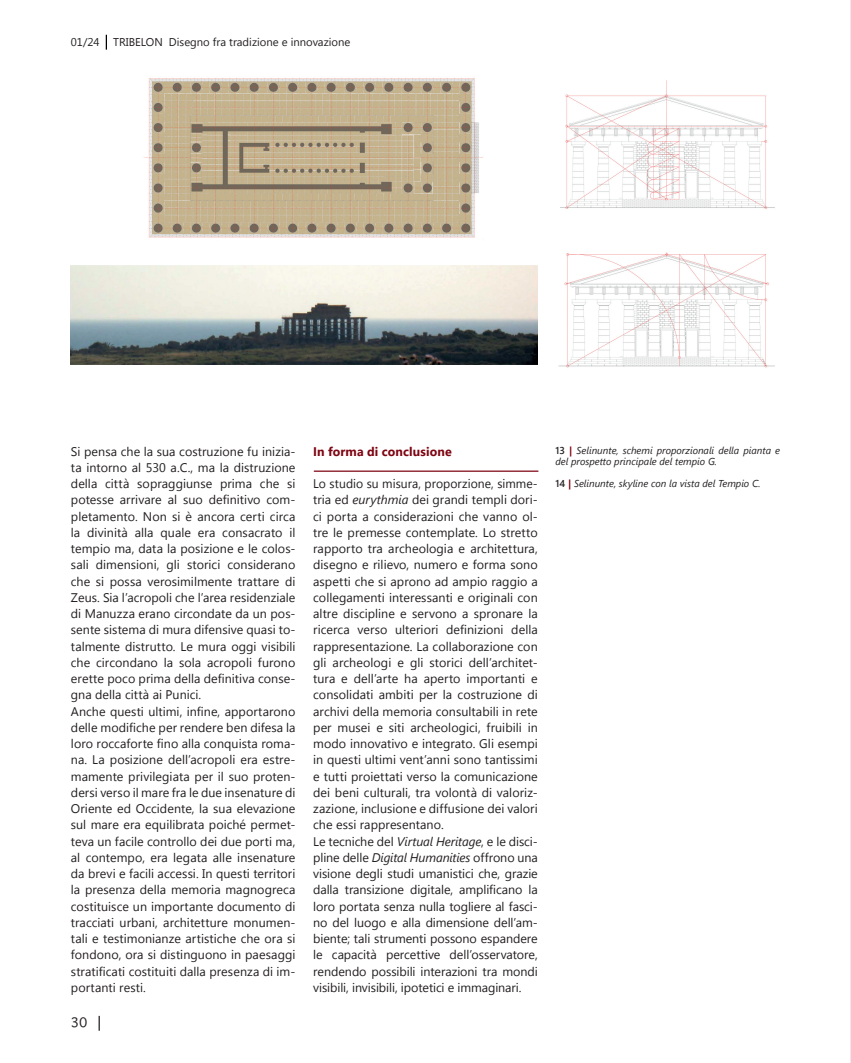
<style>
.page{position:relative;width:851px;height:1063px;background:#fff}
.page>*{position:absolute;margin:0;border:0;box-sizing:border-box;transform-origin:0 0}
.t1{font:12.5px/16.2px "Segoe UI";letter-spacing:.005em;color:#231f20}
.t2{font:700 12.5px "Segoe UI";letter-spacing:.01em;color:#7e0412}
.t3{font:12.5px "Sathu";color:#231f20}
.t4{font:11.25px "Segoe UI";color:#231f20}
.t5{font:italic 10px/11.2px "Segoe UI";color:#231f20}
.s1{font-style:italic}
.s2{font-weight:600;font-style:normal}
.s3{font-weight:700;font-style:normal;color:#7e0412}
</style>
<div class="page">
<svg style="left:850px;top:0;width:1px;height:1063px"></svg>
<svg style="left:106px;top:35px;width:1px;height:15px"></svg>
<svg style="left:99px;top:1016px;width:1px;height:15px"></svg>
<img style="left:71px;top:266px;width:466px;height:98px">
<img style="left:144px;top:78px;width:339px;height:160px">
<hr style="left:314px;top:471px;width:224px;height:1px;background:#7e0412">
<img style="left:560px;top:80px;width:215px;height:129px">
<img style="left:558px;top:252px;width:217px;height:116px">
<p class="t4" style="left:71px;top:34px;width:281px">01/24 TRIBELON Disegno fra tradizione e innovazione</p>
<p class="t1" style="left:71px;top:442px;width:226px">Si pensa che la sua costruzione fu inizia&shy;ta intorno al 530 a.C., ma la distruzione della città sopraggiunse prima che si potesse arrivare al suo definitivo com&shy;pletamento. Non si è ancora certi circa la divinità alla quale era consacrato il tempio ma, data la posizione e le colos&shy;sali dimensioni, gli storici considerano che si possa verosimilmente trattare di Zeus. Sia l’acropoli che l’area residenziale di Manuzza erano circondate da un pos&shy;sente sistema di mura difensive quasi to&shy;talmente distrutto. Le mura oggi visibili che circondano la sola acropoli furono erette poco prima della definitiva conse&shy;gna della città ai Punici.<br>Anche questi ultimi, infine, apportarono delle modifiche per rendere ben difesa la loro roccaforte fino alla conquista roma&shy;na. La posizione dell’acropoli era estre&shy;mamente privilegiata per il suo proten&shy;dersi verso il mare fra le due insenature di Oriente ed Occidente, la sua elevazione sul mare era equilibrata poiché permet&shy;teva un facile controllo dei due porti ma, al contempo, era legata alle insenature da brevi e facili accessi. In questi territori la presenza della memoria magnogreca costituisce un importante documento di tracciati urbani, architetture monumen&shy;tali e testimonianze artistiche che ora si fondono, ora si distinguono in paesaggi stratificati costituiti dalla presenza di im&shy;portanti resti.</p>
<p class="t2" style="left:313px;top:442px;width:140px">In forma di conclusione</p>
<p class="t1" style="left:313px;top:475px;width:226px">Lo studio su misura, proporzione, simme&shy;tria ed <span class="s1">eurythmia</span> dei grandi templi dori&shy;ci porta a considerazioni che vanno ol&shy;tre le premesse contemplate. Lo stretto rapporto tra archeologia e architettura, disegno e rilievo, numero e forma sono aspetti che si aprono ad ampio raggio a collegamenti interessanti e originali con altre discipline e servono a spronare la ricerca verso ulteriori definizioni della rappresentazione. La collaborazione con gli archeologi e gli storici dell’architet&shy;tura e dell’arte ha aperto importanti e consolidati ambiti per la costruzione di archivi della memoria consultabili in rete per musei e siti archeologici, fruibili in modo innovativo e integrato. Gli esempi in questi ultimi vent’anni sono tantissimi e tutti proiettati verso la comunicazione dei beni culturali, tra volontà di valoriz&shy;zazione, inclusione e diffusione dei valori che essi rappresentano.<br>Le tecniche del <span class="s1">Virtual Heritage</span>, e le disci&shy;pline delle <span class="s1">Digital Humanities</span> offrono una visione degli studi umanistici che, grazie dalla transizione digitale, amplificano la loro portata senza nulla togliere al fasci&shy;no del luogo e alla dimensione dell’am&shy;biente; tali strumenti possono espandere le capacità percettive dell’osservatore, rendendo possibili interazioni tra mondi visibili, invisibili, ipotetici e immaginari.</p>
<p class="t3" style="left:71px;top:1016px;width:18px">30</p>
<p class="t5" style="left:555px;top:444px;width:226px"><span class="s2">13</span> <span class="s3">|</span> Selinunte, schemi proporzionali della pianta e del prospetto principale del tempio G.</p>
<p class="t5" style="left:555px;top:478px;width:207px"><span class="s2">14</span> <span class="s3">|</span> Selinunte, skyline con la vista del Tempio C.</p>
</div>
